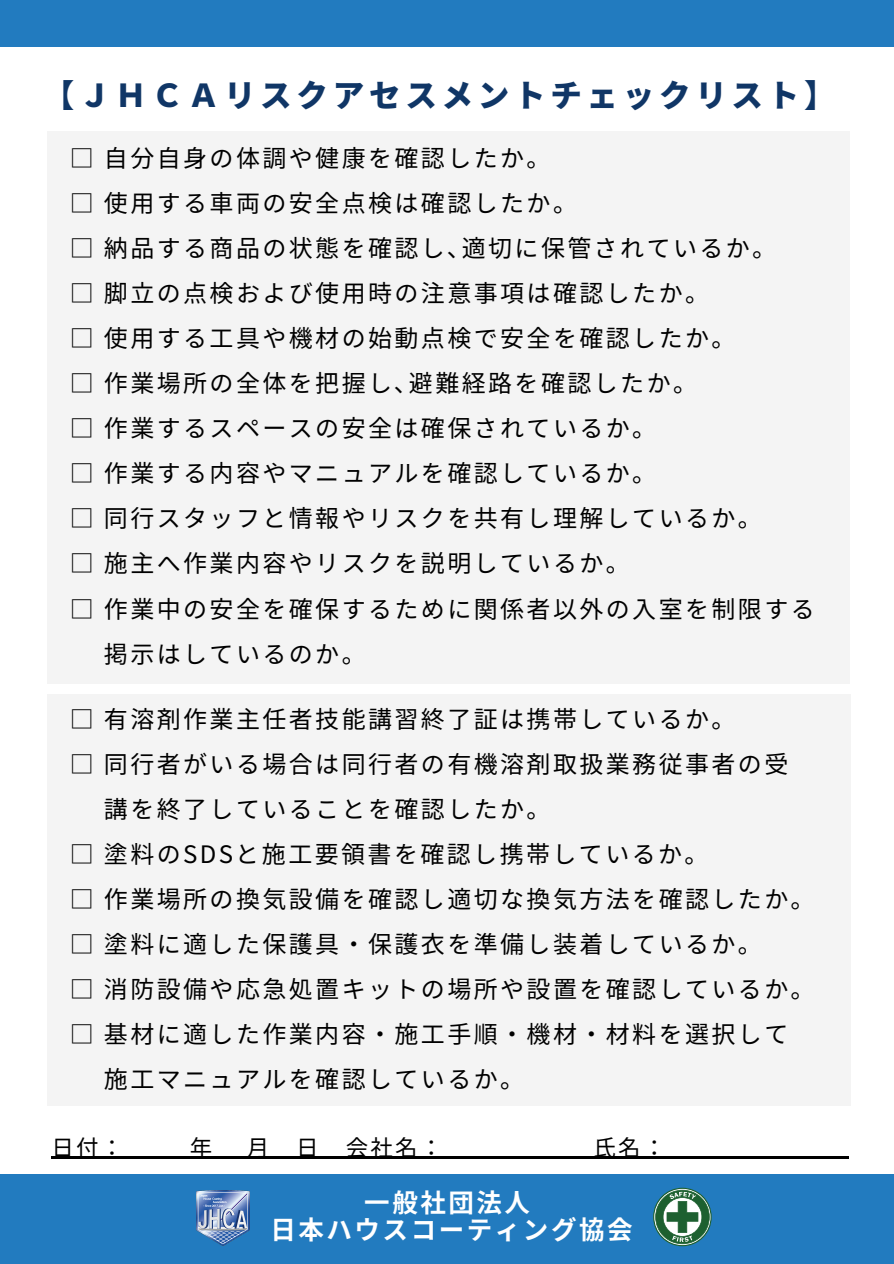
<style>
.page{position:relative;width:894px;height:1264px;background:#fff}
.page>*{position:absolute;margin:0;border:0;box-sizing:border-box;transform-origin:0 0}
.t1{font:900 31.5px "Noto Sans JP";letter-spacing:.15em;color:#103666}
.t2{font:700 25.5px/27px "Noto Sans CJ Ksc";letter-spacing:.1em;color:#fff;text-align:center}
.t3{font:24px/45px "Noto Sans JP";letter-spacing:.1em;color:#000}
.t4{font:22.5px "Noto Sans JP";color:#000}
</style>
<div class="page">
<div style="left:0;top:1174px;width:893px;height:89px;background:#227bbf"></div>
<div style="left:0;top:0;width:893px;height:47px;background:#227bbf"></div>
<div style="left:47px;top:131px;width:802px;height:552px;background:#f4f4f4"></div>
<div style="left:47px;top:694px;width:803px;height:411px;background:#f4f4f4"></div>
<hr style="left:51px;top:1156px;width:124px;height:2px;background:#000">
<svg style="left:175px;top:1156px;width:15px;height:2px"></svg>
<hr style="left:190px;top:1156px;width:651px;height:2px;background:#000">
<svg style="left:841px;top:1156px;width:7px;height:2px"></svg>
<img style="left:197px;top:1190px;width:53px;height:55px">
<svg style="left:653px;top:1187px;width:58px;height:59px"></svg>
<h1 class="t1" style="left:43px;top:70px;width:794px">【ＪＨＣＡリスクアセスメントチェックリスト】</h1>
<h4 class="t3" style="left:70px;top:135px;width:482px">□ 自分自身の体調や健康を確認したか。</h4>
<h4 class="t3" style="left:70px;top:180px;width:508px">□ 使用する車両の安全点検は確認したか。</h4>
<h4 class="t3" style="left:70px;top:225px;width:696px">□ 納品する商品の状態を確認し､適切に保管されているか｡</h4>
<h4 class="t3" style="left:70px;top:270px;width:640px">□ 脚立の点検および使用時の注意事項は確認したか。</h4>
<h4 class="t3" style="left:70px;top:315px;width:667px">□ 使用する工具や機材の始動点検で安全を確認したか。</h4>
<h4 class="t3" style="left:70px;top:360px;width:628px">□ 作業場所の全体を把握し､避難経路を確認したか。</h4>
<h4 class="t3" style="left:70px;top:405px;width:588px">□ 作業するスペースの安全は確保されているか。</h4>
<h4 class="t3" style="left:70px;top:450px;width:588px">□ 作業する内容やマニュアルを確認しているか。</h4>
<h4 class="t3" style="left:70px;top:495px;width:693px">□ 同行スタッフと情報やリスクを共有し理解しているか。</h4>
<h4 class="t3" style="left:70px;top:540px;width:561px">□ 施主へ作業内容やリスクを説明しているか。</h4>
<h4 class="t3" style="left:104px;top:585px;width:712px;text-indent:-34px">□ 作業中の安全を確保するために関係者以外の入室を制限する掲示はしているのか。</h4>
<h3 class="t3" style="left:70px;top:695px;width:667px">□ 有溶剤作業主任者技能講習終了証は携帯しているか。</h3>
<h3 class="t3" style="left:104px;top:740px;width:685px;text-indent:-34px">□ 同行者がいる場合は同行者の有機溶剤取扱業務従事者の受講を終了していることを確認したか。</h3>
<h3 class="t3" style="left:70px;top:830px;width:640px">□ 塗料のSDSと施工要領書を確認し携帯しているか。</h3>
<h3 class="t3" style="left:70px;top:875px;width:734px">□ 作業場所の換気設備を確認し適切な換気方法を確認したか｡</h3>
<h3 class="t3" style="left:70px;top:920px;width:693px">□ 塗料に適した保護具・保護衣を準備し装着しているか。</h3>
<h3 class="t3" style="left:70px;top:965px;width:734px">□ 消防設備や応急処置キットの場所や設置を確認しているか｡</h3>
<h3 class="t3" style="left:104px;top:1010px;width:685px;text-indent:-34px">□ 基材に適した作業内容・施工手順・機材・材料を選択して施工マニュアルを確認しているか。</h3>
<p class="t4" style="left:51px;top:1129px;width:73px">日付：</p>
<p class="t4" style="left:190px;top:1129px;width:24px">年</p>
<p class="t4" style="left:247px;top:1129px;width:19px">月</p>
<p class="t4" style="left:296px;top:1129px;width:16px">日</p>
<p class="t4" style="left:346px;top:1129px;width:98px">会社名：</p>
<p class="t4" style="left:593px;top:1129px;width:73px">氏名：</p>
<p class="t2" style="left:270px;top:1187px;width:362px">一般社団法人<br>日本ハウスコーティング協会</p>
</div>
